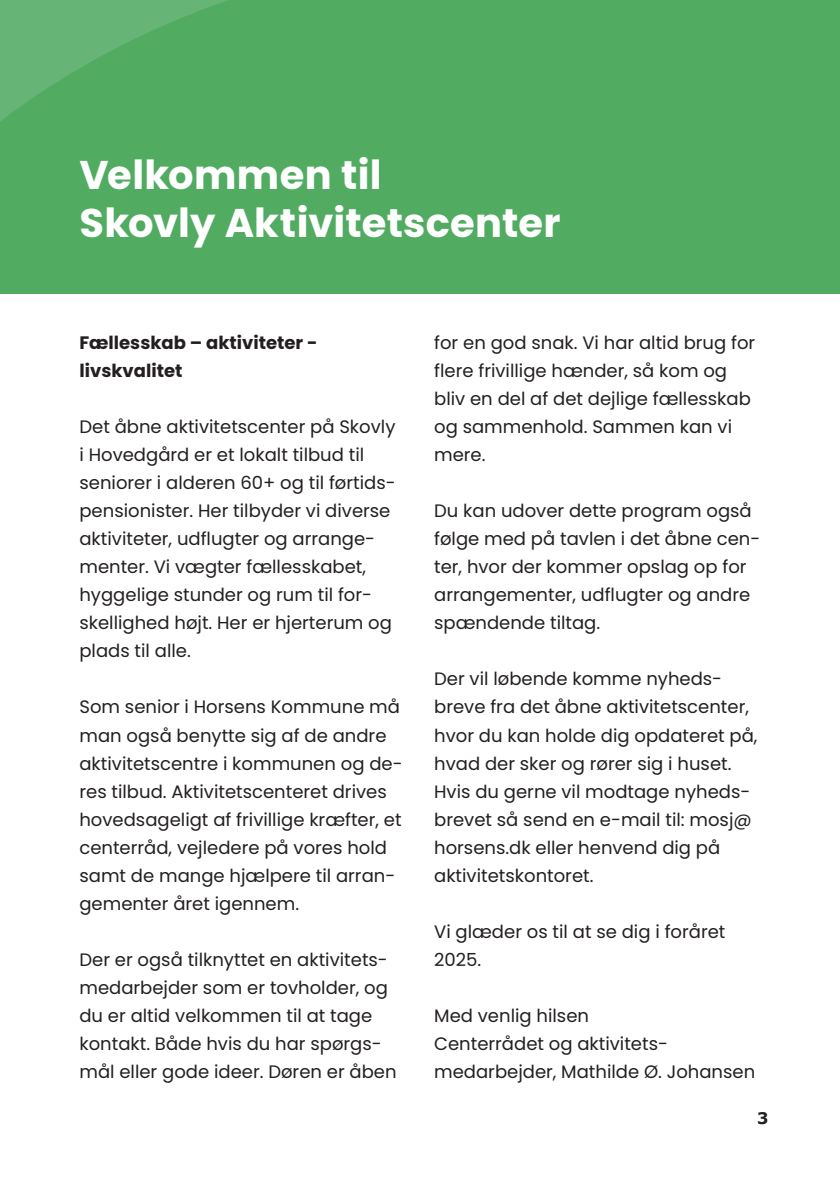
<style>
.page{position:relative;width:840px;height:1191px;background:#fff}
.page>*{position:absolute;margin:0;border:0;box-sizing:border-box;transform-origin:0 0}
.Underoverskrift{font:700 40px "Poppins";letter-spacing:.005em;color:#fff}
.brødtekst{font:18px/28px "Poppins";color:#231f20}
.brødtekst-2{font:700 18px/28px "Poppins";color:#231f20}
.t1{font:700 16px "Verdana";color:#231f20}
</style>
<div class="page">
<div style="left:0;top:0;width:839px;height:293px;background:#51ac62"></div>
<svg style="left:0;top:0;width:428px;height:294px"></svg>
<h2 class="Underoverskrift" style="left:79px;top:151px;width:303px">Velkommen til</h2>
<h2 class="Underoverskrift" style="left:79px;top:199px;width:482px">Skovly Aktivitetscenter</h2>
<p class="brødtekst-2" style="left:79px;top:329px;width:239px">Fællesskab – aktiviteter - livskvalitet</p>
<p class="brødtekst" style="left:79px;top:413px;width:317px">Det åbne aktivitetscenter på Skovly i Hovedgård er et lokalt tilbud til seniorer i alderen 60+ og til førtids&shy;pensionister. Her tilbyder vi diverse aktiviteter, udflugter og arrange&shy;menter. Vi vægter fællesskabet, hyggelige stunder og rum til for&shy;skellighed højt. Her er hjerterum og plads til alle.</p>
<p class="brødtekst" style="left:79px;top:693px;width:324px">Som senior i Horsens Kommune må man også benytte sig af de andre aktivitetscentre i kommunen og de&shy;res tilbud. Aktivitetscenteret drives hovedsageligt af frivillige kræfter, et centerråd, vejledere på vores hold samt de mange hjælpere til arran&shy;gementer året igennem.</p>
<p class="brødtekst" style="left:79px;top:945px;width:318px">Der er også tilknyttet en aktivitets&shy;medarbejder som er tovholder, og du er altid velkommen til at tage kontakt. Både hvis du har spørgs&shy;mål eller gode ideer. Døren er åben</p>
<p class="brødtekst" style="left:434px;top:329px;width:322px">for en god snak. Vi har altid brug for flere frivillige hænder, så kom og bliv en del af det dejlige fællesskab og sammenhold. Sammen kan vi mere.</p>
<p class="brødtekst" style="left:434px;top:497px;width:327px">Du kan udover dette program også følge med på tavlen i det åbne cen&shy;ter, hvor der kommer opslag op for arrangementer, udflugter og andre spændende tiltag.</p>
<p class="brødtekst" style="left:434px;top:665px;width:324px">Der vil løbende komme nyheds&shy;breve fra det åbne aktivitetscenter, hvor du kan holde dig opdateret på, hvad der sker og rører sig i huset.<br>Hvis du gerne vil modtage nyheds&shy;brevet så send en e-mail til: mosj@ horsens.dk eller henvend dig på aktivitetskontoret.</p>
<p class="brødtekst" style="left:434px;top:917px;width:292px">Vi glæder os til at se dig i foråret<br>2025.</p>
<p class="brødtekst" style="left:434px;top:1001px;width:156px">Med venlig hilsen</p>
<p class="brødtekst" style="left:434px;top:1029px;width:322px">Centerrådet og aktivitets&shy;medarbejder, Mathilde Ø. Johansen</p>
<p class="t1" style="left:756px;top:1107px;width:13px">3</p>
</div>
